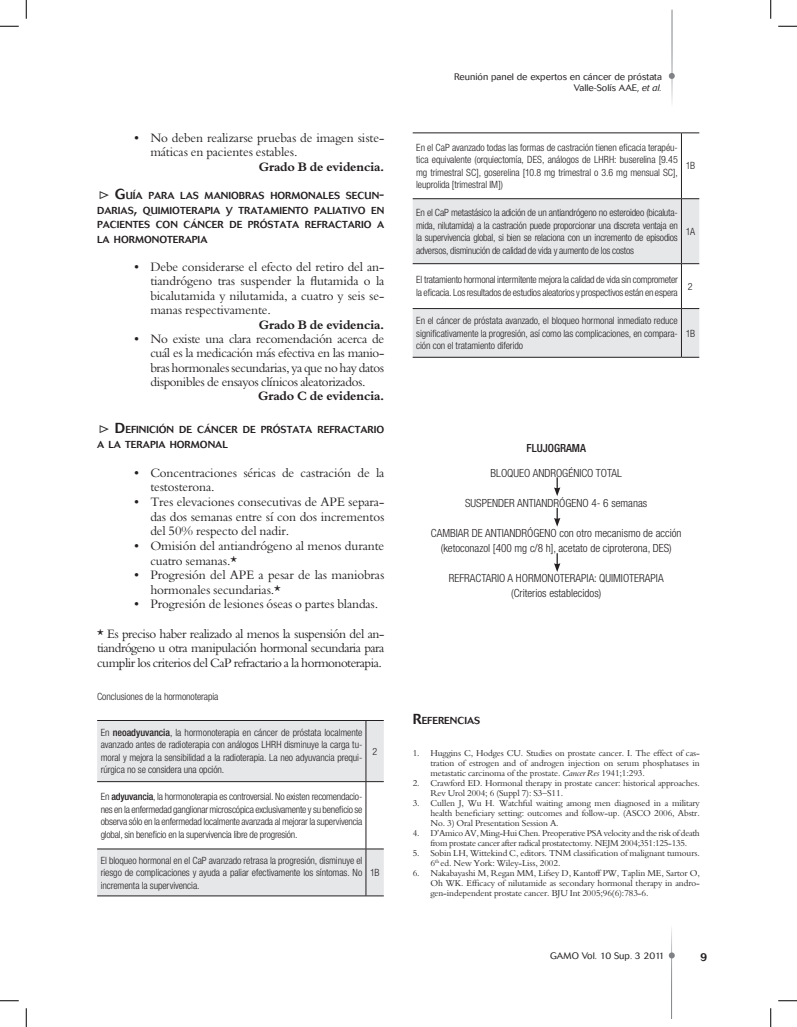
<style>
.page{position:relative;width:797px;height:1027px;background:#fff}
.page>*{position:absolute;margin:0;border:0;box-sizing:border-box;transform-origin:0 0}
.cdt-1{font:12.5px/14.4px "Bemtus T";letter-spacing:-.01em;color:#231f20}
.cdt-1-2{font:700 12.5px "Bemtus T";letter-spacing:-.01em;color:#231f20}
.t1{font:300 condensed 11.25px "Helvetica Neue LT Std";color:#231f20}
.t2{font:500 condensed 11.25px "Helvetica Neue LT Std";color:#231f20}
.t3{font:500 11.25px "Cosmos";color:#231f20}
.subti-1{font:500 10.12px/14.4px "Cosmos";color:#231f20;text-align:justify}
.subti-2{font:500 10.12px "Cosmos";color:#231f20}
.texto-tabla{font:300 condensed 10px/12.5px "Helvetica Neue LT Std";letter-spacing:-.015em;color:#231f20;text-align:justify}
.figura_titulo_2{font:300 condensed 10px "Helvetica Neue LT Std";letter-spacing:-.01em;color:#231f20}
.t4{font:300 9.38px/11.2px "Cosmos";color:#231f20;text-align:right}
.BIBLIO{font:8.75px/10px "Bemtus T";letter-spacing:-.01em;color:#231f20;text-align:justify}
.BIBLIO-2{font:8.75px/10px "Bemtus T";letter-spacing:-.03em;color:#231f20;text-align:center}
.s1{font-family:"Math Technical P07";font-weight:400;font-size:14.38px}
.s2{font-size:14.38px}
.s3{font-weight:500}
.s4{font-style:italic}
</style>
<div class="page">
<svg style="left:668px;top:952px;width:6px;height:6px"></svg>
<svg style="left:668px;top:73px;width:6px;height:6px"></svg>
<svg style="left:97px;top:721px;width:287px;height:175px;fill:#e6e7e9"></svg>
<hr style="left:97px;top:720px;width:269px;height:1px;background:#231f20">
<svg style="left:366px;top:720px;width:18px;height:1px"></svg>
<hr style="left:365px;top:721px;width:1px;height:60px;background:#231f20">
<hr style="left:97px;top:781px;width:269px;height:1px;background:#231f20">
<svg style="left:366px;top:781px;width:18px;height:1px"></svg>
<hr style="left:365px;top:782px;width:1px;height:67px;background:#231f20">
<hr style="left:97px;top:849px;width:269px;height:1px;background:#231f20">
<svg style="left:366px;top:849px;width:18px;height:1px"></svg>
<hr style="left:365px;top:849px;width:1px;height:47px;background:#231f20">
<hr style="left:97px;top:896px;width:269px;height:1px;background:#231f20">
<svg style="left:366px;top:896px;width:18px;height:1px"></svg>
<svg style="left:554px;top:477px;width:6px;height:19px"></svg>
<svg style="left:554px;top:508px;width:6px;height:19px"></svg>
<svg style="left:554px;top:553px;width:6px;height:19px"></svg>
<svg style="left:412px;top:199px;width:287px;height:158px;fill:#e6e7e9"></svg>
<hr style="left:412px;top:133px;width:269px;height:1px;background:#231f20">
<svg style="left:682px;top:133px;width:17px;height:1px"></svg>
<hr style="left:681px;top:133px;width:1px;height:65px;background:#231f20">
<hr style="left:412px;top:198px;width:269px;height:1px;background:#231f20">
<svg style="left:681px;top:198px;width:18px;height:1px"></svg>
<hr style="left:681px;top:199px;width:1px;height:64px;background:#231f20">
<hr style="left:412px;top:263px;width:269px;height:1px;background:#231f20">
<svg style="left:681px;top:263px;width:18px;height:1px"></svg>
<hr style="left:681px;top:264px;width:1px;height:44px;background:#231f20">
<hr style="left:412px;top:308px;width:269px;height:1px;background:#231f20">
<svg style="left:681px;top:308px;width:18px;height:1px"></svg>
<hr style="left:681px;top:309px;width:1px;height:48px;background:#231f20">
<hr style="left:412px;top:357px;width:269px;height:1px;background:#231f20">
<svg style="left:681px;top:357px;width:18px;height:1px"></svg>
<svg style="left:0;top:25px;width:19px;height:2px"></svg>
<svg style="left:778px;top:25px;width:19px;height:2px"></svg>
<svg style="left:0;top:1000px;width:19px;height:1px"></svg>
<svg style="left:778px;top:1000px;width:19px;height:1px"></svg>
<svg style="left:25px;top:0;width:2px;height:19px"></svg>
<svg style="left:25px;top:1008px;width:2px;height:19px"></svg>
<svg style="left:770px;top:0;width:1px;height:19px"></svg>
<svg style="left:770px;top:1008px;width:1px;height:19px"></svg>
<p class="cdt-1" style="left:150px;top:131px;width:235px;text-indent:-18px">• No deben realizarse pruebas de imagen siste&shy;máticas en pacientes estables.</p>
<p class="cdt-1-2" style="left:259px;top:159px;width:127px">Grado B de evidencia.</p>
<p class="subti-1" style="left:97px;top:189px;width:289px"><span class="s1">T</span> <span class="s2">G</span>UÍA PARA LAS MANIOBRAS HORMONALES SECUN<span class="s2">-</span>DARIAS<span class="s2">,</span> QUIMIOTERAPIA Y TRATAMIENTO PALIATIVO EN PACIENTES CON CÁNCER DE PRÓSTATA REFRACTARIO A LA HORMONOTERAPIA</p>
<p class="cdt-1" style="left:150px;top:260px;width:235px;text-align:justify;text-indent:-18px">• Debe considerarse el efecto del retiro del an&shy;tiandrógeno tras suspender la flutamida o la bicalutamida y nilutamida, a cuatro y seis se&shy;manas respectivamente.</p>
<p class="cdt-1-2" style="left:259px;top:317px;width:127px">Grado B de evidencia.</p>
<p class="cdt-1" style="left:150px;top:332px;width:235px;text-align:justify;text-indent:-18px">• No existe una clara recomendación acerca de cuál es la medicación más efectiva en las manio&shy;bras hormonales secundarias, ya que no hay datos disponibles de ensayos clínicos aleatorizados.</p>
<p class="cdt-1-2" style="left:258px;top:389px;width:128px">Grado C de evidencia.</p>
<p class="subti-1" style="left:97px;top:422px;width:288px;line-height:15px"><span class="s1">T</span> <span class="s2">D</span>EFINICIÓN DE CÁNCER DE PRÓSTATA REFRACTARIO<br>A LA TERAPIA HORMONAL</p>
<p class="cdt-1" style="left:150px;top:465px;width:235px;text-indent:-18px">• Concentraciones séricas de castración de la testosterona.</p>
<p class="cdt-1" style="left:150px;top:495px;width:235px;text-align:justify;text-indent:-18px">• Tres elevaciones consecutivas de APE separa&shy;das dos semanas entre sí con dos incrementos del 50% respecto del nadir.</p>
<p class="cdt-1" style="left:150px;top:538px;width:235px;text-indent:-18px">• Omisión del antiandrógeno al menos durante cuatro semanas.*</p>
<p class="cdt-1" style="left:150px;top:568px;width:235px;text-indent:-18px">• Progresión del APE a pesar de las maniobras hormonales secundarias.*</p>
<p class="cdt-1" style="left:133px;top:597px;width:247px">• Progresión de lesiones óseas o partes blandas.</p>
<p class="cdt-1" style="left:97px;top:626px;width:289px;text-align:justify">* Es preciso haber realizado al menos la suspensión del an&shy;tiandrógeno u otra manipulación hormonal secundaria para cumplir los criterios del CaP refractario a la hormonoterapia.</p>
<p class="figura_titulo_2" style="left:97px;top:691px;width:123px">Conclusiones de la hormonoterapia</p>
<p class="texto-tabla" style="left:101px;top:726px;width:263px">En <span class="s3">neoadyuvancia</span>, la hormonoterapia en cáncer de próstata localmente avanzado antes de radioterapia con análogos LHRH disminuye la carga tu&shy;moral y mejora la sensibilidad a la radioterapia. La neo adyuvancia prequi&shy;rúrgica no se considera una opción.</p>
<p class="texto-tabla" style="left:101px;top:790px;width:263px">En <span class="s3">adyuvancia</span>, la hormonoterapia es controversial. No existen recomendacio&shy;nes en la enfermedad ganglionar microscópica exclusivamente y su beneficio se observa sólo en la enfermedad localmente avanzada al mejorar la supervivencia global, sin beneficio en la supervivencia libre de progresión.</p>
<p class="texto-tabla" style="left:101px;top:854px;width:263px">El bloqueo hormonal en el CaP avanzado retrasa la progresión, disminuye el riesgo de complicaciones y ayuda a paliar efectivamente los síntomas. No incrementa la supervivencia.</p>
<p class="texto-tabla" style="left:372px;top:745px;width:6px">2</p>
<p class="texto-tabla" style="left:370px;top:866px;width:11px">1B</p>
<p class="t4" style="left:454px;top:71px;width:209px">Reunión panel de expertos en cáncer de próstata<br>Valle-Solís AAE, <span class="s4">et al.</span></p>
<p class="texto-tabla" style="left:416px;top:141px;width:263px">En el CaP avanzado todas las formas de castración tienen eficacia terapéu&shy;tica equivalente (orquiectomía, DES, análogos de LHRH: buserelina [9.45 mg trimestral SC], goserelina [10.8 mg trimestral o 3.6 mg mensual SC], leuprolida [trimestral IM])</p>
<p class="texto-tabla" style="left:416px;top:206px;width:263px">En el CaP metastásico la adición de un antiandrógeno no esteroideo (bicaluta&shy;mida, nilutamida) a la castración puede proporcionar una discreta ventaja en la supervivencia global, si bien se relaciona con un incremento de episodios adversos, disminución de calidad de vida y aumento de los costos</p>
<p class="texto-tabla" style="left:685px;top:159px;width:11px">1B</p>
<p class="texto-tabla" style="left:685px;top:225px;width:11px">1A</p>
<p class="texto-tabla" style="left:416px;top:274px;width:263px">El tratamiento hormonal intermitente mejora la calidad de vida sin comprometer la eficacia. Los resultados de estudios aleatorios y prospectivos están en espera</p>
<p class="texto-tabla" style="left:688px;top:280px;width:6px">2</p>
<p class="texto-tabla" style="left:416px;top:314px;width:263px">En el cáncer de próstata avanzado, el bloqueo hormonal inmediato reduce significativamente la progresión, así como las complicaciones, en compara&shy;ción con el tratamiento diferido</p>
<p class="texto-tabla" style="left:685px;top:327px;width:11px">1B</p>
<p class="t2" style="left:526px;top:441px;width:61px">FLUJOGRAMA</p>
<p class="t1" style="left:490px;top:466px;width:133px">BLOQUEO ANDROGÉNICO TOTAL</p>
<p class="t1" style="left:465px;top:496px;width:183px">SUSPENDER ANTIANDRÓGENO 4- 6 semanas</p>
<p class="t1" style="left:431px;top:526px;width:252px">CAMBIAR DE ANTIANDRÓGENO con otro mecanismo de acción</p>
<p class="t1" style="left:441px;top:541px;width:232px">(ketoconazol [400 mg c/8 h], acetato de ciproterona, DES)</p>
<p class="t1" style="left:449px;top:571px;width:216px">REFRACTARIO A HORMONOTERAPIA: QUIMIOTERAPIA</p>
<p class="t1" style="left:511px;top:586px;width:91px">(Criterios establecidos)</p>
<p class="subti-2" style="left:412px;top:714px;width:69px"><span class="s2">R</span>EFERENCIAS</p>
<p class="BIBLIO" style="left:430px;top:748px;width:271px;text-indent:-18px">1. Huggins C, Hodges CU. Studies on prostate cancer. I. The effect of cas&shy;tration of estrogen and of androgen injection on serum phosphatases in metastatic carcinoma of the prostate. <span class="s4">Cancer Res</span> 1941;1:293.</p>
<p class="BIBLIO" style="left:430px;top:778px;width:271px;text-indent:-18px">2. Crawford ED. Hormonal therapy in prostate cancer: historical approaches.<br>Rev Urol 2004; 6 (Suppl 7): S3–S11.</p>
<p class="BIBLIO" style="left:430px;top:798px;width:271px;text-indent:-18px">3. Cullen J, Wu H<span class="s4">.</span> Watchful waiting among men diagnosed in a military health beneficiary setting: outcomes and follow-up. (ASCO 2006, Abstr.<br>No. 3) Oral Presentation Session A.</p>
<p class="BIBLIO-2" style="left:412px;top:828px;width:289px">4. D’Amico AV, Ming-Hui Chen<span class="s4">.</span> Preoperative PSA velocity and the risk of death from prostate cancer after radical prostatectomy. NEJM 2004;351:125-135.</p>
<p class="BIBLIO" style="left:430px;top:848px;width:271px;text-indent:-18px">5. Sobin LH, Wittekind C, editors. TNM classification of malignant tumours.<br>6<sup>th</sup> ed. New York: Wiley-Liss, 2002.</p>
<p class="BIBLIO" style="left:430px;top:868px;width:271px;text-indent:-18px">6. Nakabayashi M, Regan MM, Lifsey D, Kantoff PW, Taplin ME, Sartor O, Oh WK. Efficacy of nilutamide as secondary hormonal therapy in andro&shy;gen-independent prostate cancer. BJU Int 2005;96(6):783-6.</p>
<p class="t4" style="left:550px;top:950px;width:116px">GAMO Vol. 10 Sup. 3 2011</p>
<p class="t3" style="left:700px;top:950px;width:9px">9</p>
</div>
